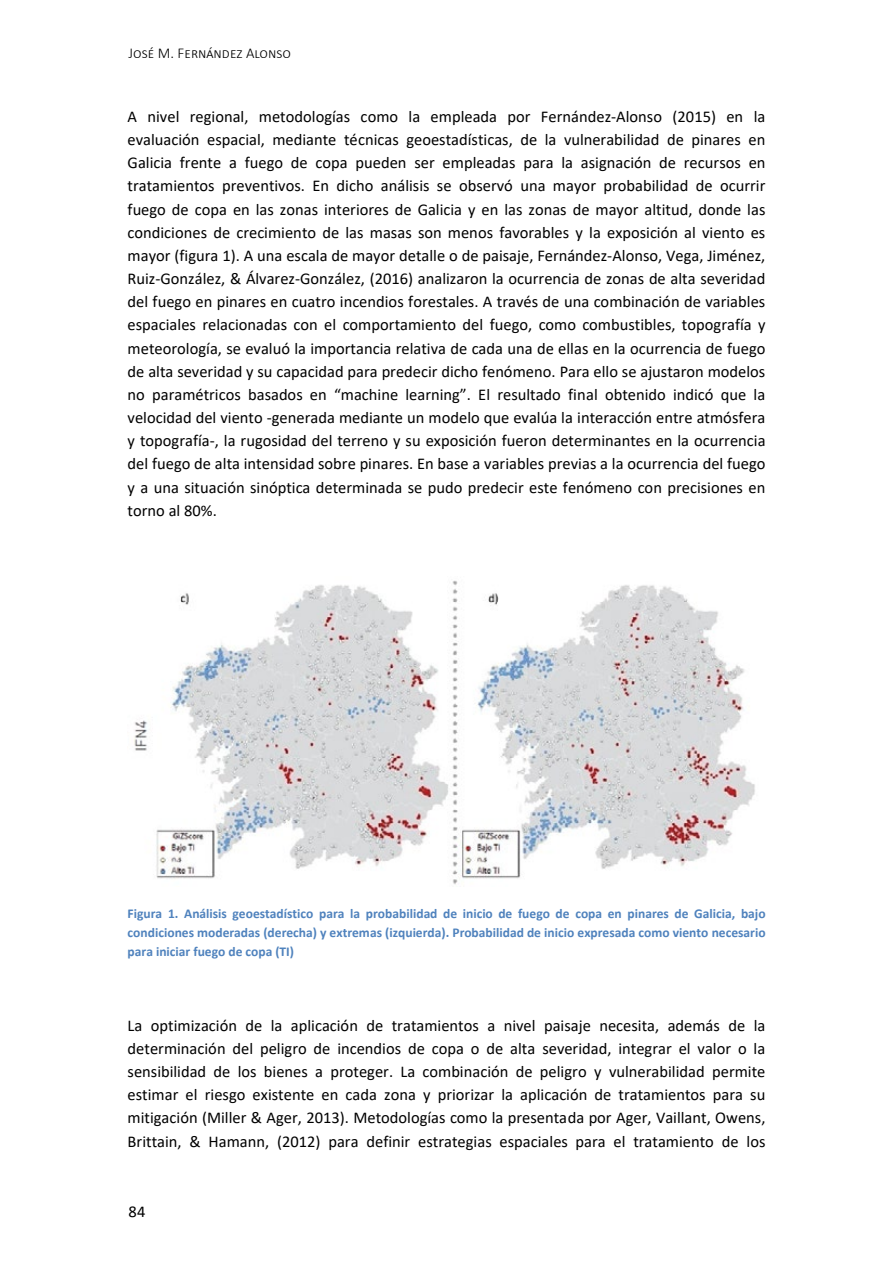
<style>
.page{position:relative;width:893px;height:1263px;background:#fff}
.page>*{position:absolute;margin:0;border:0;box-sizing:border-box;transform-origin:0 0}
.t1{font:16.5px/23.1px "Calibri";color:#000;text-align:justify}
.t2{font:300 15px "Calibri";color:#000}
.t3{font:700 13.5px/18.9px "Calibri";color:#4f82bd;text-align:justify}
</style>
<div class="page">
<img style="left:134px;top:580px;width:621px;height:305px">
<p class="t2" style="left:129px;top:43px;width:164px">José M. Fernández Alonso</p>
<p class="t1" style="left:128px;top:105px;width:639px">A nivel regional, metodologías como la empleada por Fernández‐Alonso (2015) en la evaluación espacial, mediante técnicas geoestadísticas, de la vulnerabilidad de pinares en Galicia frente a fuego de copa pueden ser empleadas para la asignación de recursos en tratamientos preventivos. En dicho análisis se observó una mayor probabilidad de ocurrir fuego de copa en las zonas interiores de Galicia y en las zonas de mayor altitud, donde las condiciones de crecimiento de las masas son menos favorables y la exposición al viento es mayor (figura 1). A una escala de mayor detalle o de paisaje, Fernández‐Alonso, Vega, Jiménez, Ruiz‐González, &amp; Álvarez‐González, (2016) analizaron la ocurrencia de zonas de alta severidad del fuego en pinares en cuatro incendios forestales. A través de una combinación de variables espaciales relacionadas con el comportamiento del fuego, como combustibles, topografía y meteorología, se evaluó la importancia relativa de cada una de ellas en la ocurrencia de fuego de alta severidad y su capacidad para predecir dicho fenómeno. Para ello se ajustaron modelos no paramétricos basados en “machine learning”. El resultado final obtenido indicó que la velocidad del viento ‐generada mediante un modelo que evalúa la interacción entre atmósfera y topografía‐, la rugosidad del terreno y su exposición fueron determinantes en la ocurrencia del fuego de alta intensidad sobre pinares. En base a variables previas a la ocurrencia del fuego y a una situación sinóptica determinada se pudo predecir este fenómeno con precisiones en torno al 80%.</p>
<p class="t3" style="left:128px;top:904px;width:639px">Figura 1. Análisis geoestadístico para la probabilidad de inicio de fuego de copa en pinares de Galicia, bajo condiciones moderadas (derecha) y extremas (izquierda). Probabilidad de inicio expresada como viento necesario para iniciar fuego de copa (TI)</p>
<p class="t1" style="left:128px;top:1013px;width:639px">La optimización de la aplicación de tratamientos a nivel paisaje necesita, además de la determinación del peligro de incendios de copa o de alta severidad, integrar el valor o la sensibilidad de los bienes a proteger. La combinación de peligro y vulnerabilidad permite estimar el riesgo existente en cada zona y priorizar la aplicación de tratamientos para su mitigación (Miller &amp; Ager, 2013). Metodologías como la presentada por Ager, Vaillant, Owens, Brittain, &amp; Hamann, (2012) para definir estrategias espaciales para el tratamiento de los</p>
<p class="t1" style="left:129px;top:1199px;width:18px">84</p>
</div>
